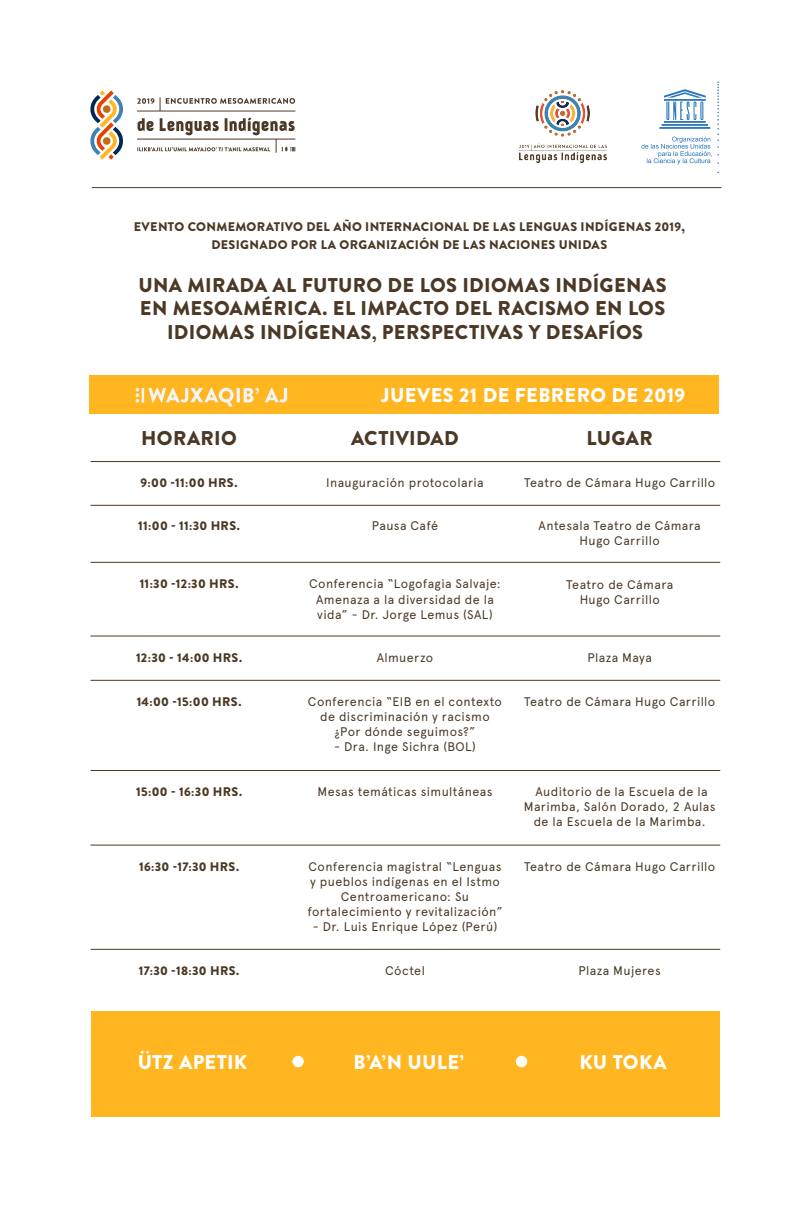
<style>
.page{position:relative;width:810px;height:1207px;background:#fff}
.page>*{position:absolute;margin:0;border:0;box-sizing:border-box;transform-origin:0 0}
.t1{font:900 19.88px/23.6px "Brandon Grotesque";letter-spacing:.015em;color:#4b3926;text-align:center}
.t2{font:900 19.88px "Brandon Grotesque";letter-spacing:.015em;color:#fff}
.t3{font:12.5px/15px "Apercu";letter-spacing:.03em;color:#4b3926;text-align:center}
.t4{font:900 12.5px/17.9px "Brandon Grotesque";letter-spacing:.025em;color:#4b3926;text-align:center}
.s1{font-size:15.75px}
</style>
<div class="page">
<div style="left:90px;top:375px;width:629px;height:39px;background:#ffb620"></div>
<div style="left:91px;top:1010px;width:629px;height:106px;background:#ffb620"></div>
<svg style="left:90px;top:90px;width:33px;height:70px"></svg>
<svg style="left:137px;top:98px;width:17px;height:6px"></svg>
<hr style="left:137px;top:111px;width:158px;height:1px;background:#4b3926">
<svg style="left:160px;top:97px;width:135px;height:14px"></svg>
<svg style="left:137px;top:118px;width:159px;height:35px"></svg>
<img style="left:519px;top:90px;width:88px;height:73px">
<img style="left:641px;top:81px;width:78px;height:93px">
<hr style="left:92px;top:187px;width:629px;height:1px;background:#4b3926">
<hr style="left:90px;top:461px;width:630px;height:1px;background:#4b3926">
<hr style="left:90px;top:505px;width:630px;height:1px;background:#4b3926">
<hr style="left:90px;top:562px;width:630px;height:1px;background:#4b3926">
<hr style="left:90px;top:635px;width:630px;height:1px;background:#4b3926">
<hr style="left:90px;top:680px;width:630px;height:1px;background:#4b3926">
<hr style="left:90px;top:770px;width:630px;height:1px;background:#4b3926">
<hr style="left:90px;top:844px;width:630px;height:1px;background:#4b3926">
<hr style="left:90px;top:948px;width:630px;height:1px;background:#4b3926">
<svg style="left:292px;top:1055px;width:12px;height:12px"></svg>
<div style="left:516px;top:1055px;width:11px;height:12px;background:#fff;border-radius:50%"></div>
<svg style="left:136px;top:387px;width:98px;height:19px"></svg>
<hr style="left:237px;top:388px;width:3px;height:14px;background:#f2f3f4">
<svg style="left:244px;top:387px;width:15px;height:15px"></svg>
<svg style="left:265px;top:387px;width:22px;height:15px"></svg>
<p class="t4" style="left:134px;top:218px;width:553px">EVENTO CONMEMORATIVO DEL AÑO INTERNACIONAL DE LAS LENGUAS INDÍGENAS 2019,<br>DESIGNADO POR LA ORGANIZACIÓN DE LAS NACIONES UNIDAS</p>
<h1 class="t1" style="left:138px;top:273px;width:530px">UNA MIRADA AL FUTURO DE LOS IDIOMAS INDÍGENAS<br>EN MESOAMÉRICA. EL IMPACTO DEL RACISMO EN LOS<br>IDIOMAS INDÍGENAS<span class="s1">,</span> PERSPECTIVAS Y DESAFÍOS</h1>
<h1 class="t2" style="left:381px;top:380px;width:306px">JUEVES 21 DE FEBRERO DE 2019</h1>
<h1 class="t1" style="left:141px;top:426px;width:97px">HORARIO</h1>
<p class="t4" style="left:141px;top:474px;width:98px">9:00 -11:00 HRS.</p>
<p class="t3" style="left:326px;top:475px;width:159px">Inauguración protocolaria</p>
<p class="t3" style="left:524px;top:475px;width:193px">Teatro de Cámara Hugo Carrillo</p>
<p class="t4" style="left:138px;top:517px;width:103px">11:00 - 11:30 HRS.</p>
<p class="t3" style="left:372px;top:518px;width:68px">Pausa Café</p>
<p class="t3" style="left:539px;top:518px;width:164px">Antesala Teatro de Cámara<br>Hugo Carrillo</p>
<p class="t4" style="left:140px;top:575px;width:100px">11:30 -12:30 HRS.</p>
<p class="t3" style="left:309px;top:576px;width:193px">Conferencia “Logofagia Salvaje:<br>Amenaza a la diversidad de la vida” - Dr. Jorge Lemus (SAL)</p>
<p class="t3" style="left:566px;top:576px;width:109px">Teatro de Cámara<br>Hugo Carrillo</p>
<p class="t4" style="left:136px;top:648px;width:108px">12:30 - 14:00 HRS.</p>
<p class="t3" style="left:377px;top:649px;width:58px">Almuerzo</p>
<p class="t3" style="left:588px;top:649px;width:66px">Plaza Maya</p>
<p class="t4" style="left:137px;top:693px;width:106px">14:00 -15:00 HRS.</p>
<p class="t3" style="left:308px;top:694px;width:196px">Conferencia “EIB en el contexto de discriminación y racismo ¿Por dónde seguimos?”</p>
<p class="t3" style="left:334px;top:739px;width:143px">- Dra. Inge Sichra (BOL)</p>
<h1 class="t1" style="left:351px;top:426px;width:109px">ACTIVIDAD</h1>
<h1 class="t1" style="left:587px;top:426px;width:68px">LUGAR</h1>
<p class="t3" style="left:524px;top:694px;width:193px">Teatro de Cámara Hugo Carrillo</p>
<p class="t4" style="left:136px;top:783px;width:108px">15:00 - 16:30 HRS.</p>
<p class="t3" style="left:317px;top:784px;width:177px">Mesas temáticas simultáneas</p>
<p class="t3" style="left:524px;top:784px;width:193px">Auditorio de la Escuela de la<br>Marimba, Salón Dorado, 2 Aulas de la Escuela de la Marimba.</p>
<p class="t4" style="left:139px;top:857px;width:102px">16:30 -17:30 HRS.</p>
<p class="t3" style="left:307px;top:858px;width:197px">Conferencia magistral “Lenguas y pueblos indígenas en el Istmo<br>Centroamericano: Su fortalecimiento y revitalización”</p>
<p class="t3" style="left:313px;top:918px;width:186px">- Dr. Luis Enrique López (Perú)</p>
<p class="t3" style="left:524px;top:858px;width:193px">Teatro de Cámara Hugo Carrillo</p>
<p class="t4" style="left:139px;top:961px;width:102px">17:30 -18:30 HRS.</p>
<p class="t3" style="left:385px;top:962px;width:41px">Cóctel</p>
<p class="t3" style="left:579px;top:962px;width:84px">Plaza Mujeres</p>
<h1 class="t2" style="left:138px;top:1047px;width:111px">ÜTZ APETIK</h1>
<h1 class="t2" style="left:354px;top:1047px;width:112px">B’A’N UULE’</h1>
<h1 class="t2" style="left:579px;top:1047px;width:89px">KU TOKA</h1>
</div>
